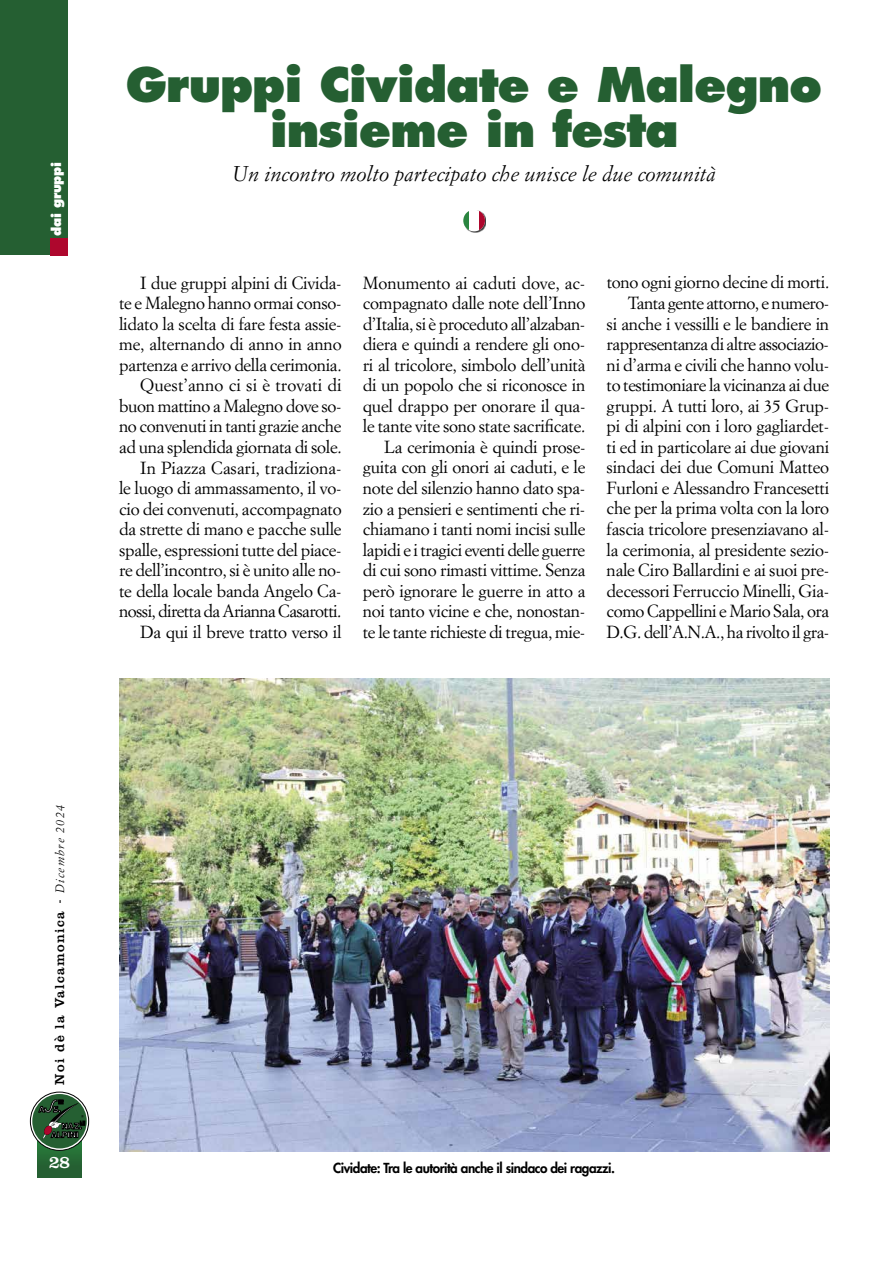
<style>
.page{position:relative;width:893px;height:1263px;background:#fff}
.page>*{position:absolute;margin:0;border:0;box-sizing:border-box;transform-origin:0 0}
.t1{font:800 46.5px/45px "Futura Std";letter-spacing:-.025em;color:#255f32;text-align:center}
.t2{font:italic 21px "Simoncini Garamond Std";color:#000}
.t3{font:18px "Clarendon LT Std";color:#fff}
.t4{font:17.25px/20.5px "Simoncini Garamond Std";letter-spacing:-.015em;color:#000;text-align:right}
.t5{font:800 13.5px "Futura Std";letter-spacing:-.035em;color:#000}
.t6{font:13.5px "Clarendon LT Std";letter-spacing:.1em;color:#000}
.t7{font:800 12.75px "Futura Std";letter-spacing:-.025em;color:#fff}
.s1{font-family:"Trebuchet MS"}
.s2{font-family:"Simoncini Garamond Std";font-style:italic;font-size:12px}
</style>
<div class="page">
<svg style="left:38px;top:1141px;width:43px;height:37px"></svg>
<div style="left:0;top:0;width:68px;height:255px;background:#255f32"></div>
<div style="left:51px;top:238px;width:17px;height:17px;background:#ae072d"></div>
<svg style="left:30px;top:1092px;width:59px;height:58px"></svg>
<div style="left:30px;top:1092px;width:59px;height:58px;border:1px solid #000;border-radius:50%"></div>
<div style="left:32px;top:1094px;width:55px;height:54px;background:#255f32;border-radius:50%"></div>
<svg style="left:38px;top:1100px;width:47px;height:39px"></svg>
<div style="left:464px;top:210px;width:22px;height:23px;background:#000;opacity:.75"></div>
<div style="left:463px;top:210px;width:22px;height:21px;background:#fff;border-radius:50%"></div>
<svg style="left:479px;top:210px;width:6px;height:21px"></svg>
<svg style="left:463px;top:210px;width:6px;height:21px"></svg>
<img style="left:119px;top:678px;width:710px;height:473px">
<p class="t7" style="left:48px;top:236px;width:75px;rotate:-90deg">dai gruppi</p>
<h1 class="t1" style="left:126px;top:62px;width:698px">Gruppi Cividate e Malegno insieme in festa</h1>
<p class="t2" style="left:232px;top:161px;width:485px">Un incontro molto partecipato che unisce le due comunità</p>
<p class="t4" style="left:119px;top:272px;width:224px">I due gruppi alpini di Civida-<br>te e Malegno hanno ormai conso&shy;lidato la scelta di fare festa assie&shy;me, alternando di anno in anno partenza e arrivo della cerimonia.<br>Quest’anno ci si è trovati di buon mattino a Malegno dove so&shy;no convenuti in tanti grazie anche ad una splendida giornata di sole.<br>In Piazza Casari, tradiziona-<br>le luogo di ammassamento, il vo&shy;cio dei convenuti, accompagnato da strette di mano e pacche sulle spalle, espressioni tutte del piace&shy;re dell’incontro, si è unito alle no&shy;te della locale banda Angelo Ca&shy;nossi, diretta da Arianna Casarotti.<br>Da qui il breve tratto verso il</p>
<p class="t4" style="left:363px;top:272px;width:224px">Monumento ai caduti dove, ac&shy;compagnato dalle note dell’Inno d’Italia, si è proceduto all’alzaban&shy;diera e quindi a rendere gli ono&shy;ri al tricolore, simbolo dell’unità di un popolo che si riconosce in quel drappo per onorare il qua&shy;le tante vite sono state sacrificate.<br>La cerimonia è quindi prose&shy;guita con gli onori ai caduti, e le note del silenzio hanno dato spa&shy;zio a pensieri e sentimenti che ri&shy;chiamano i tanti nomi incisi sulle lapidi e i tragici eventi delle guerre di cui sono rimasti vittime. Senza però ignorare le guerre in atto a noi tanto vicine e che, nonostan&shy;te le tante richieste di tregua, mie-</p>
<p class="t4" style="left:607px;top:272px;width:224px">tono ogni giorno decine di morti.<br>Tanta gente attorno, e numero-<br>si anche i vessilli e le bandiere in rappresentanza di altre associazio&shy;ni d’arma e civili che hanno volu&shy;to testimoniare la vicinanza ai due gruppi. A tutti loro, ai 35 Grup&shy;pi di alpini con i loro gagliardet&shy;ti ed in particolare ai due giovani sindaci dei due Comuni Matteo Furloni e Alessandro Francesetti che per la prima volta con la loro fascia tricolore presenziavano al&shy;la cerimonia, al presidente sezio&shy;nale Ciro Ballardini e ai suoi pre&shy;decessori Ferruccio Minelli, Gia&shy;como Cappellini e Mario Sala, ora D.G. dell’A.N.A., ha rivolto il gra-</p>
<p class="t6" style="left:52px;top:1084px;width:281px;rotate:-90deg">Noi dè la Valcamonica <span class="s1">-</span> <span class="s2">Dicembre 2024</span></p>
<p class="t3" style="left:49px;top:1151px;width:23px">28</p>
<p class="t5" style="left:333px;top:1159px;width:283px">Cividate: Tra le autorità anche il sindaco dei ragazzi.</p>
</div>
